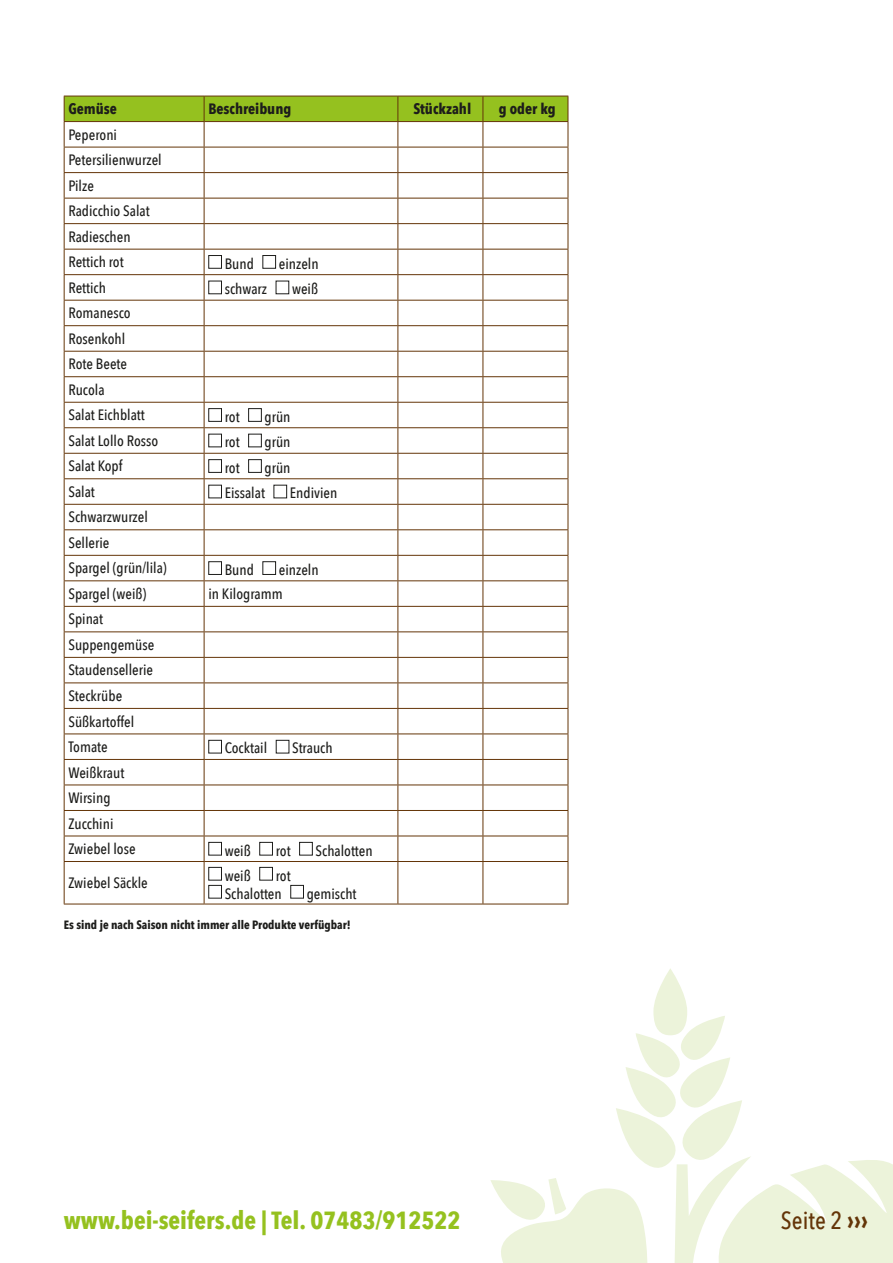
<style>
.page{position:relative;width:893px;height:1263px;background:#fff}
.page>*{position:absolute;margin:0;border:0;box-sizing:border-box;transform-origin:0 0}
.t1{font:700 24.75px "Avenir Next Condensed";color:#95c11f}
.t2{font:500 24.75px "Avenir Next Condensed";color:#643508}
.t3{font:500 15px/25.5px "Avenir Next Condensed";color:#1d1d1b}
.t4{font:700 15px "Avenir Next Condensed";color:#1d1d1b}
.t5{font:700 12px "Avenir Next Condensed";color:#1d1d1b}
.s1{font-weight:800}
</style>
<div class="page">
<svg style="left:64px;top:96px;width:505px;height:765px"></svg>
<hr style="left:64px;top:861px;width:140px;height:1px;background:#643508">
<hr style="left:64px;top:862px;width:1px;height:42px;background:#643508">
<hr style="left:204px;top:861px;width:194px;height:1px;background:#643508">
<hr style="left:204px;top:862px;width:1px;height:42px;background:#643508">
<hr style="left:398px;top:861px;width:85px;height:1px;background:#643508">
<hr style="left:398px;top:862px;width:1px;height:42px;background:#643508">
<hr style="left:483px;top:861px;width:85px;height:1px;background:#643508">
<hr style="left:483px;top:862px;width:1px;height:42px;background:#643508">
<hr style="left:568px;top:862px;width:1px;height:42px;background:#643508">
<hr style="left:64px;top:904px;width:140px;height:1px;background:#643508">
<hr style="left:204px;top:904px;width:194px;height:1px;background:#643508">
<hr style="left:398px;top:904px;width:85px;height:1px;background:#643508">
<hr style="left:483px;top:904px;width:85px;height:1px;background:#643508">
<div style="left:208px;top:255px;width:14px;height:14px;border:1px solid #1d1d1b"></div>
<div style="left:262px;top:255px;width:14px;height:14px;border:1px solid #1d1d1b"></div>
<div style="left:208px;top:281px;width:14px;height:13px;border:1px solid #1d1d1b"></div>
<div style="left:208px;top:408px;width:14px;height:14px;border:1px solid #1d1d1b"></div>
<div style="left:248px;top:408px;width:14px;height:14px;border:1px solid #1d1d1b"></div>
<div style="left:208px;top:434px;width:14px;height:13px;border:1px solid #1d1d1b"></div>
<div style="left:248px;top:434px;width:14px;height:13px;border:1px solid #1d1d1b"></div>
<div style="left:208px;top:459px;width:14px;height:14px;border:1px solid #1d1d1b"></div>
<div style="left:248px;top:459px;width:14px;height:14px;border:1px solid #1d1d1b"></div>
<div style="left:208px;top:485px;width:14px;height:13px;border:1px solid #1d1d1b"></div>
<div style="left:274px;top:485px;width:13px;height:13px;border:1px solid #1d1d1b"></div>
<div style="left:208px;top:561px;width:14px;height:14px;border:1px solid #1d1d1b"></div>
<div style="left:262px;top:561px;width:14px;height:14px;border:1px solid #1d1d1b"></div>
<div style="left:208px;top:740px;width:14px;height:13px;border:1px solid #1d1d1b"></div>
<div style="left:276px;top:740px;width:13px;height:13px;border:1px solid #1d1d1b"></div>
<div style="left:208px;top:842px;width:14px;height:13px;border:1px solid #1d1d1b"></div>
<div style="left:259px;top:842px;width:14px;height:13px;border:1px solid #1d1d1b"></div>
<div style="left:299px;top:842px;width:14px;height:13px;border:1px solid #1d1d1b"></div>
<div style="left:208px;top:867px;width:14px;height:13px;border:1px solid #1d1d1b"></div>
<div style="left:259px;top:867px;width:14px;height:13px;border:1px solid #1d1d1b"></div>
<div style="left:208px;top:885px;width:14px;height:13px;border:1px solid #1d1d1b"></div>
<div style="left:290px;top:885px;width:14px;height:13px;border:1px solid #1d1d1b"></div>
<svg style="left:490px;top:968px;width:403px;height:295px"></svg>
<p class="t4" style="left:68px;top:100px;width:50px">Gemüse</p>
<p class="t4" style="left:208px;top:100px;width:85px">Beschreibung</p>
<p class="t4" style="left:413px;top:100px;width:59px">Stückzahl</p>
<p class="t4" style="left:499px;top:100px;width:58px">g oder kg</p>
<p class="t3" style="left:68px;top:122px;width:95px">Peperoni<br>Petersilienwurzel<br>Pilze<br>Radicchio Salat<br>Radieschen<br>Rettich rot</p>
<p class="t3" style="left:225px;top:251px;width:31px">Bund</p>
<p class="t3" style="left:279px;top:251px;width:41px">einzeln</p>
<p class="t3" style="left:68px;top:275px;width:39px">Rettich</p>
<p class="t3" style="left:225px;top:276px;width:44px">schwarz</p>
<p class="t3" style="left:292px;top:276px;width:28px">weiß</p>
<p class="t3" style="left:68px;top:300px;width:78px">Romanesco<br>Rosenkohl<br>Rote Beete<br>Rucola<br>Salat Eichblatt</p>
<p class="t3" style="left:225px;top:404px;width:16px">rot</p>
<p class="t3" style="left:265px;top:404px;width:27px">grün</p>
<p class="t3" style="left:68px;top:428px;width:91px">Salat Lollo Rosso</p>
<p class="t3" style="left:225px;top:429px;width:16px">rot</p>
<p class="t3" style="left:265px;top:429px;width:27px">grün</p>
<p class="t3" style="left:68px;top:453px;width:56px">Salat Kopf</p>
<p class="t3" style="left:225px;top:455px;width:16px">rot</p>
<p class="t3" style="left:265px;top:455px;width:27px">grün</p>
<p class="t3" style="left:68px;top:479px;width:28px">Salat</p>
<p class="t3" style="left:225px;top:480px;width:42px">Eissalat</p>
<p class="t3" style="left:290px;top:480px;width:49px">Endivien</p>
<p class="t3" style="left:68px;top:504px;width:100px">Schwarzwurzel<br>Sellerie<br>Spargel (grün/lila)</p>
<p class="t3" style="left:225px;top:557px;width:31px">Bund</p>
<p class="t3" style="left:279px;top:557px;width:41px">einzeln</p>
<p class="t3" style="left:68px;top:581px;width:80px">Spargel (weiß)</p>
<p class="t3" style="left:208px;top:581px;width:76px">in Kilogramm</p>
<p class="t3" style="left:68px;top:606px;width:87px">Spinat<br>Suppengemüse<br>Staudensellerie<br>Steckrübe<br>Süßkartoffel<br>Tomate</p>
<p class="t3" style="left:225px;top:735px;width:44px">Cocktail</p>
<p class="t3" style="left:292px;top:735px;width:42px">Strauch</p>
<p class="t3" style="left:68px;top:759px;width:69px">Weißkraut<br>Wirsing<br>Zucchini<br>Zwiebel lose</p>
<p class="t3" style="left:68px;top:870px;width:81px">Zwiebel Säckle</p>
<p class="t3" style="left:225px;top:837px;width:28px">weiß</p>
<p class="t3" style="left:276px;top:837px;width:16px">rot</p>
<p class="t3" style="left:316px;top:837px;width:59px">Schalotten</p>
<p class="t3" style="left:225px;top:862px;width:28px">weiß</p>
<p class="t3" style="left:225px;top:866px;width:67px;line-height:18px;text-indent:51px">rot<br>Schalotten</p>
<p class="t3" style="left:307px;top:880px;width:51px">gemischt</p>
<p class="t5" style="left:64px;top:917px;width:288px">Es sind je nach Saison nicht immer alle Produkte verfügbar!</p>
<h1 class="t1" style="left:64px;top:1205px;width:398px">www.bei-seifers.de | Tel. 07483/912522</h1>
<h1 class="t2" style="left:781px;top:1206px;width:89px">Seite 2 <span class="s1">›››</span></h1>
</div>
